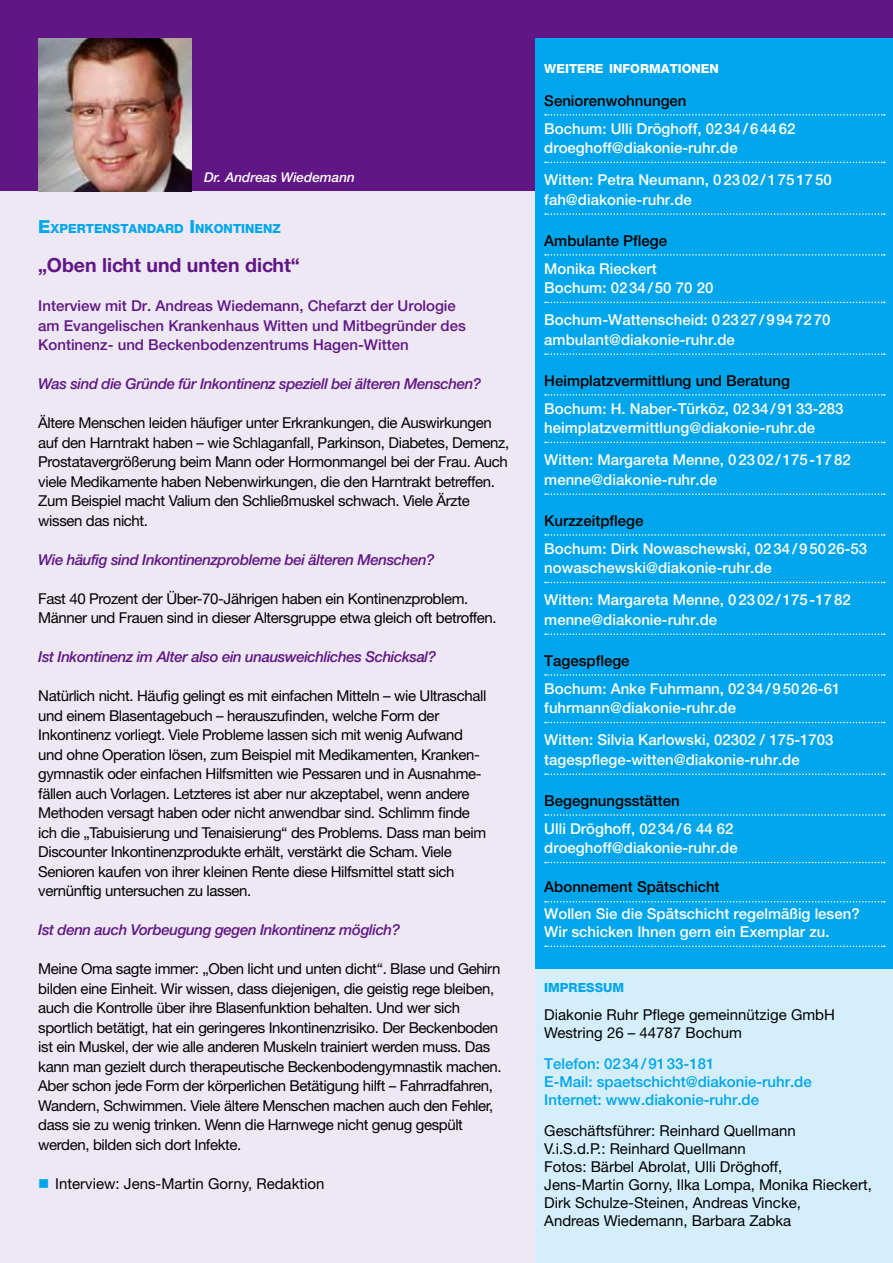
<style>
.page{position:relative;width:893px;height:1263px;background:#fff}
.page>*{position:absolute;margin:0;border:0;box-sizing:border-box;transform-origin:0 0}
.t1{font:700 19.5px "Helvetica Neue CE";color:#611685}
.t2{font:15px/19.5px "Helvetica Neue";letter-spacing:-.025em;color:#000}
.t3{font:500 15px/19.5px "Helvetica Neue";color:#fff}
.t4{font:15px/18px "Helvetica Neue";color:#000}
.t5{font:italic 500 15px "Helvetica Neue";letter-spacing:-.025em;color:#611685}
.t6{font:500 15px/19.5px "Helvetica Neue";color:#611685}
.t7{font:500 15px "Helvetica Neue";color:#000}
.t8{font:500 15px/18px "Helvetica Neue";color:#00a6eb}
.t9{font:italic 500 13.5px "Helvetica Neue";color:#fff}
.t10{font:800 12.6px "Helvetica Neue";color:#00a6eb}
.t11{font:800 12.6px "Helvetica Neue";color:#fff}
.s1{font-size:18px}
</style>
<div class="page">
<div style="left:0;top:0;width:893px;height:191px;background:#611685"></div>
<div style="left:0;top:191px;width:561px;height:1072px;background:#ede8f3"></div>
<div style="left:536px;top:38px;width:357px;height:961px;background:#00a6eb"></div>
<div style="left:536px;top:969px;width:357px;height:294px;background:#d4eefb"></div>
<svg style="left:545px;top:114px;width:340px;height:2px"></svg>
<svg style="left:545px;top:162px;width:340px;height:1px"></svg>
<svg style="left:545px;top:213px;width:340px;height:2px"></svg>
<svg style="left:545px;top:254px;width:340px;height:2px"></svg>
<svg style="left:545px;top:302px;width:340px;height:1px"></svg>
<svg style="left:545px;top:353px;width:340px;height:2px"></svg>
<svg style="left:545px;top:394px;width:340px;height:2px"></svg>
<svg style="left:545px;top:442px;width:340px;height:1px"></svg>
<svg style="left:545px;top:493px;width:340px;height:2px"></svg>
<svg style="left:545px;top:534px;width:340px;height:2px"></svg>
<svg style="left:545px;top:582px;width:340px;height:1px"></svg>
<svg style="left:545px;top:633px;width:340px;height:2px"></svg>
<svg style="left:545px;top:674px;width:340px;height:2px"></svg>
<svg style="left:545px;top:722px;width:340px;height:1px"></svg>
<svg style="left:545px;top:773px;width:340px;height:2px"></svg>
<svg style="left:545px;top:814px;width:340px;height:2px"></svg>
<svg style="left:545px;top:862px;width:340px;height:1px"></svg>
<svg style="left:545px;top:901px;width:340px;height:1px"></svg>
<svg style="left:545px;top:945px;width:340px;height:2px"></svg>
<img style="left:38px;top:38px;width:153px;height:153px">
<p class="t9" style="left:204px;top:169px;width:152px">Dr. Andreas Wiedemann</p>
<p class="t10" style="left:38px;top:221px;width:244px"><span class="s1">E</span>XPERTENSTANDARD <span class="s1">I</span> NKONTINENZ</p>
<h1 class="t1" style="left:38px;top:253px;width:263px">„Oben licht und unten dicht“</h1>
<p class="t6" style="left:38px;top:296px;width:429px">Interview mit Dr. Andreas Wiedemann, Chefarzt der Urologie am Evangelischen Krankenhaus Witten und Mitbegründer des<br>Kontinenz- und Beckenbodenzentrums Hagen-Witten</p>
<p class="t5" style="left:38px;top:375px;width:444px">Was sind die Gründe für Inkontinenz speziell bei älteren Menschen?</p>
<p class="t2" style="left:38px;top:413px;width:472px">Ältere Menschen leiden häufiger unter Erkrankungen, die Auswirkungen auf den Harntrakt haben – wie Schlaganfall, Parkinson, Diabetes, Demenz, Prostatavergrößerung beim Mann oder Hormonmangel bei der Frau. Auch viele Medikamente haben Nebenwirkungen, die den Harntrakt betreffen.<br>Zum Beispiel macht Valium den Schließmuskel schwach. Viele Ärzte wissen das nicht.</p>
<p class="t5" style="left:38px;top:551px;width:398px">Wie häufig sind Inkontinenzprobleme bei älteren Menschen?</p>
<p class="t2" style="left:38px;top:588px;width:460px">Fast 40 Prozent der Über-70-Jährigen haben ein Kontinenzproblem.<br>Männer und Frauen sind in dieser Altersgruppe etwa gleich oft betroffen.</p>
<p class="t5" style="left:38px;top:648px;width:399px">Ist Inkontinenz im Alter also ein unausweichliches Schicksal?</p>
<p class="t2" style="left:38px;top:686px;width:450px">Natürlich nicht. Häufig gelingt es mit einfachen Mitteln – wie Ultraschall und einem Blasentagebuch – herauszufinden, welche Form der Inkontinenz vorliegt. Viele Probleme lassen sich mit wenig Aufwand und ohne Operation lösen, zum Beispiel mit Medikamenten, Kranken&shy;gymnastik oder einfachen Hilfsmitten wie Pessaren und in Ausnahme&shy;fällen auch Vorlagen. Letzteres ist aber nur akzeptabel, wenn andere Methoden versagt haben oder nicht anwendbar sind. Schlimm finde ich die „Tabuisierung und Tenaisierung“ des Problems. Dass man beim Discounter Inkontinenzprodukte erhält, verstärkt die Scham. Viele Senioren kaufen von ihrer kleinen Rente diese Hilfsmittel statt sich vernünftig untersuchen zu lassen.</p>
<p class="t5" style="left:38px;top:921px;width:363px">Ist denn auch Vorbeugung gegen Inkontinenz möglich?</p>
<p class="t2" style="left:38px;top:959px;width:465px">Meine Oma sagte immer: „Oben licht und unten dicht“. Blase und Gehirn bilden eine Einheit. Wir wissen, dass diejenigen, die geistig rege bleiben, auch die Kontrolle über ihre Blasenfunktion behalten. Und wer sich sportlich betätigt, hat ein geringeres Inkontinenzrisiko. Der Beckenboden ist ein Muskel, der wie alle anderen Muskeln trainiert werden muss. Das kann man gezielt durch therapeutische Beckenbodengymnastik machen.<br>Aber schon jede Form der körperlichen Betätigung hilft – Fahrradfahren, Wandern, Schwimmen. Viele ältere Menschen machen auch den Fehler, dass sie zu wenig trinken. Wenn die Harnwege nicht genug gespült werden, bilden sich dort Infekte.</p>
<p class="t4" style="left:55px;top:1174px;width:271px">Interview: Jens-Martin Gorny, Redaktion</p>
<p class="t11" style="left:544px;top:61px;width:176px">WEITERE INFORMATIONEN</p>
<p class="t7" style="left:544px;top:91px;width:144px">Seniorenwohnungen</p>
<p class="t3" style="left:544px;top:118px;width:253px">Bochum: Ulli Dröghoff, 0234/64462 droeghoff@diakonie-ruhr.de</p>
<p class="t3" style="left:544px;top:170px;width:289px">Witten: Petra Neumann, 02302/1751750 fah@diakonie-ruhr.de</p>
<p class="t7" style="left:544px;top:231px;width:124px">Ambulante Pflege</p>
<p class="t3" style="left:544px;top:258px;width:171px">Monika Rieckert<br>Bochum: 0234/50 70 20</p>
<p class="t3" style="left:544px;top:310px;width:288px">Bochum-Wattenscheid: 02327/9947270 ambulant@diakonie-ruhr.de</p>
<p class="t7" style="left:544px;top:371px;width:247px">Heimplatzvermittlung und Beratung</p>
<p class="t3" style="left:544px;top:398px;width:301px">Bochum: H. Naber-Türköz, 0234/9133-283 heimplatzvermittlung@diakonie-ruhr.de</p>
<p class="t3" style="left:544px;top:450px;width:308px">Witten: Margareta Menne, 02302/175-1782 menne@diakonie-ruhr.de</p>
<p class="t7" style="left:544px;top:511px;width:101px">Kurzzeitpflege</p>
<p class="t3" style="left:544px;top:538px;width:324px">Bochum: Dirk Nowaschewski, 0234/95026-53 nowaschewski@diakonie-ruhr.de</p>
<p class="t3" style="left:544px;top:590px;width:308px">Witten: Margareta Menne, 02302/175-1782 menne@diakonie-ruhr.de</p>
<p class="t7" style="left:544px;top:651px;width:87px">Tagespflege</p>
<p class="t3" style="left:544px;top:678px;width:298px">Bochum: Anke Fuhrmann, 0234/95026-61 fuhrmann@diakonie-ruhr.de</p>
<p class="t3" style="left:544px;top:730px;width:291px">Witten: Silvia Karlowski, 02302 / 175-1703 tagespflege-witten@diakonie-ruhr.de</p>
<p class="t7" style="left:544px;top:791px;width:137px">Begegnungsstätten</p>
<p class="t3" style="left:544px;top:818px;width:195px">Ulli Dröghoff, 0234/6 44 62 droeghoff@diakonie-ruhr.de</p>
<p class="t7" style="left:544px;top:878px;width:177px">Abonnement Spätschicht</p>
<p class="t3" style="left:544px;top:904px;width:317px;line-height:18px">Wollen Sie die Spätschicht regelmäßig lesen?<br>Wir schicken Ihnen gern ein Exemplar zu.</p>
<p class="t10" style="left:544px;top:980px;width:80px">IMPRESSUM</p>
<p class="t4" style="left:544px;top:1005px;width:292px">Diakonie Ruhr Pflege gemeinnützige GmbH<br>Westring 26 – 44787 Bochum</p>
<p class="t8" style="left:544px;top:1054px;width:269px">Telefon: 0234/9133-181<br>E-Mail: spaetschicht@diakonie-ruhr.de<br>Internet: www.diakonie-ruhr.de</p>
<p class="t4" style="left:544px;top:1121px;width:329px">Geschäftsführer: Reinhard Quellmann<br>V.i.S.d.P.: Reinhard Quellmann<br>Fotos: Bärbel Abrolat, Ulli Dröghoff,<br>Jens-Martin Gorny, Ilka Lompa, Monika Rieckert, Dirk Schulze-Steinen, Andreas Vincke,<br>Andreas Wiedemann, Barbara Zabka</p>
</div>
